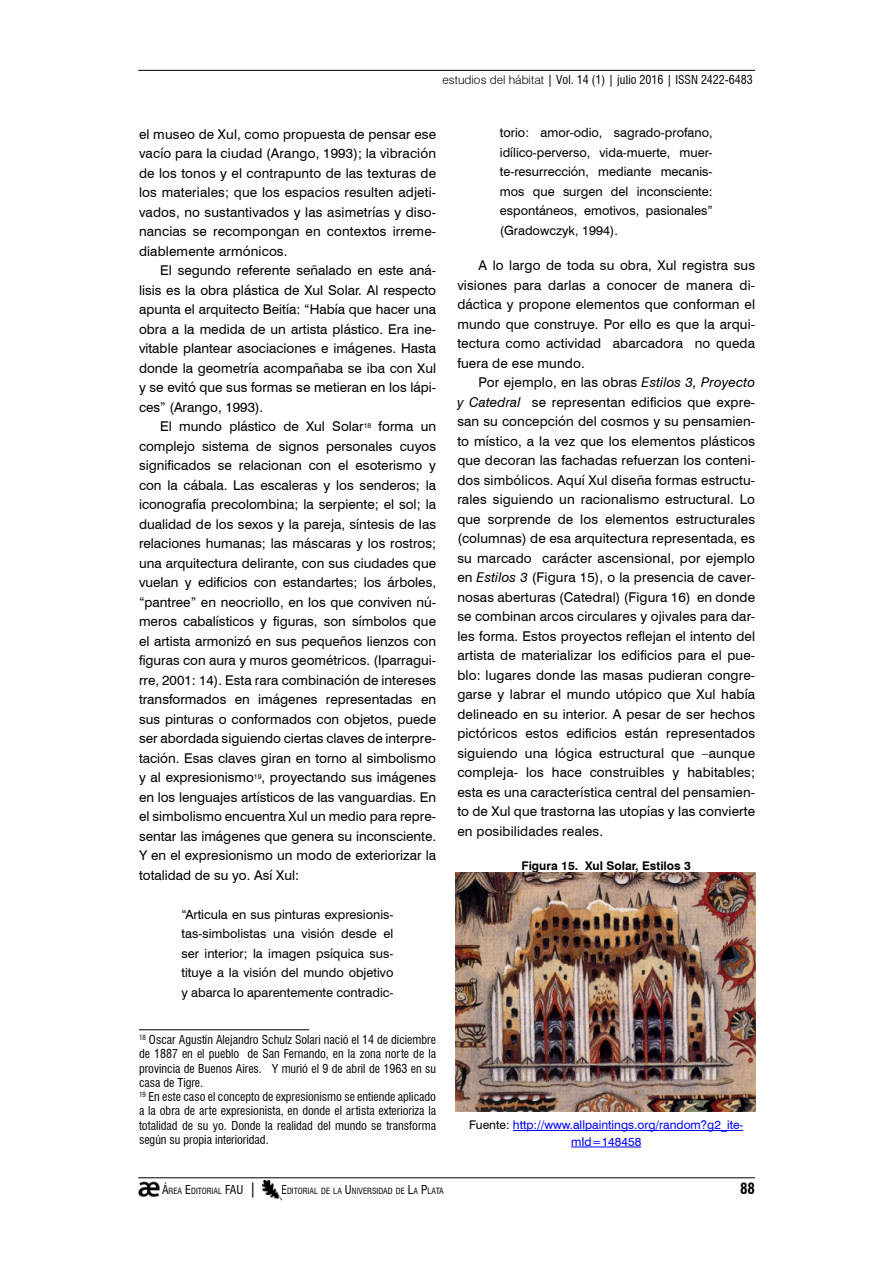
<style>
.page{position:relative;width:893px;height:1263px;background:#fff}
.page>*{position:absolute;margin:0;border:0;box-sizing:border-box;transform-origin:0 0}
.t1{font:700 condensed 15px "Swiss 721 BT";color:#000}
.t2{font:13.5px/19.5px "Swiss 721 BT";letter-spacing:.01em;color:#000;text-align:justify}
.t3{font:12.75px/19.5px "Swiss 721 BT";color:#000;text-align:justify}
.t4{font:condensed 12px/14.2px "Swiss 721 BT";color:#000}
.t5{font:12px/16.5px "Swiss 721 BT";color:#00f;text-align:center}
.t6{font:700 12px "Swiss 721 BT";color:#000}
.t7{font:condensed 8.4px "Swiss 721 BT";color:#000}
.s1{font-weight:300;font-stretch:normal}
.s2{font-family:"Minion Pro";font-stretch:normal}
.s3{font-style:italic}
.s4{color:#000}
.s5{font-size:12px}
.s6{font-size:15px}
</style>
<div class="page">
<hr style="left:138px;top:70px;width:617px;height:1px;background:#000">
<hr style="left:138px;top:1177px;width:617px;height:1px;background:#000">
<img style="left:138px;top:1181px;width:21px;height:16px">
<img style="left:262px;top:1180px;width:19px;height:20px">
<hr style="left:139px;top:1029px;width:170px;height:1px;background:#000">
<hr style="left:513px;top:1130px;width:230px;height:1px;background:#00f">
<hr style="left:571px;top:1147px;width:70px;height:1px;background:#00f">
<img style="left:455px;top:873px;width:300px;height:238px">
<p class="t4" style="left:442px;top:74px;width:312px"><span class="s1">estudios del hábitat</span> | Vol. 14 (1) | ju<span class="s2">l</span>io 2016 | ISSN 2422-6483</p>
<p class="t2" style="left:139px;top:126px;width:298px">el museo de Xul, como propuesta de pensar ese vacío para la ciudad (Arango, 1993); la vibración de los tonos y el contrapunto de las texturas de los materiales; que los espacios resulten adjeti&shy;vados, no sustantivados y las asimetrías y diso&shy;nancias se recompongan en contextos irreme&shy;diablemente armónicos.</p>
<p class="t2" style="left:139px;top:262px;width:298px;text-indent:21px">El segundo referente señalado en este aná&shy;lisis es la obra plástica de Xul Solar. Al respecto apunta el arquitecto Beitía: “Había que hacer una obra a la medida de un artista plástico. Era ine&shy;vitable plantear asociaciones e imágenes. Hasta donde la geometría acompañaba se iba con Xul y se evitó que sus formas se metieran en los lápi&shy;ces” (Arango, 1993).</p>
<p class="t2" style="left:139px;top:418px;width:298px;text-indent:21px">El mundo plástico de Xul Solar<sup>18</sup> forma un complejo sistema de signos personales cuyos significados se relacionan con el esoterismo y con la cábala. Las escaleras y los senderos; la iconografía precolombina; la serpiente; el sol; la dualidad de los sexos y la pareja, síntesis de las relaciones humanas; las máscaras y los rostros; una arquitectura delirante, con sus ciudades que vuelan y edificios con estandartes; los árboles, “pantree” en neocriollo, en los que conviven nú&shy;meros cabalísticos y figuras, son símbolos que el artista armonizó en sus pequeños lienzos con figuras con aura y muros geométricos. (Iparragui&shy;rre, 2001: 14). Esta rara combinación de intereses transformados en imágenes representadas en sus pinturas o conformados con objetos, puede ser abordada siguiendo ciertas claves de interpre&shy;tación. Esas claves giran en torno al simbolismo y al expresionismo<sup>19</sup>, proyectando sus imágenes en los lenguajes artísticos de las vanguardias. En el simbolismo encuentra Xul un medio para repre&shy;sentar las imágenes que genera su inconsciente.<br>Y en el expresionismo un modo de exteriorizar la totalidad de su yo. Así Xul:</p>
<p class="t3" style="left:181px;top:906px;width:213px">“Articula en sus pinturas expresionis&shy;tas-simbolistas una visión desde el ser interior; la imagen psíquica sus&shy;tituye a la visión del mundo objetivo y abarca lo aparentemente contradic-</p>
<p class="t4" style="left:139px;top:1034px;width:298px"><sup>18</sup> Oscar Agustín Alejandro Schulz Solari nació el 14 de diciembre de 1887 en el pueblo de San Fernando, en la zona norte de la provincia de Buenos Aires. Y murió el 9 de abril de 1963 en su casa de Tigre.<br><sup>19</sup> En este caso el concepto de expresionismo se entiende aplicado a la obra de arte expresionista, en donde el artista exterioriza la totalidad de su yo. Donde la realidad del mundo se transforma según su propia interioridad.</p>
<p class="t3" style="left:500px;top:124px;width:214px">torio: amor-odio, sagrado-profano, idílico-perverso, vida-muerte, muer&shy;te-resurrección, mediante mecanis&shy;mos que surgen del inconsciente: espontáneos, emotivos, pasionales” (Gradowczyk, 1994).</p>
<p class="t2" style="left:457px;top:257px;width:299px;text-indent:21px">A lo largo de toda su obra, Xul registra sus visiones para darlas a conocer de manera di&shy;dáctica y propone elementos que conforman el mundo que construye. Por ello es que la arqui&shy;tectura como actividad abarcadora no queda fuera de ese mundo.</p>
<p class="t2" style="left:457px;top:374px;width:299px;text-indent:21px">Por ejemplo, en las obras <span class="s3">Estilos 3, Proyecto y Catedral</span> se representan edificios que expre&shy;san su concepción del cosmos y su pensamien&shy;to místico, a la vez que los elementos plásticos que decoran las fachadas refuerzan los conteni&shy;dos simbólicos. Aquí Xul diseña formas estructu&shy;rales siguiendo un racionalismo estructural. Lo que sorprende de los elementos estructurales (columnas) de esa arquitectura representada, es su marcado carácter ascensional, por ejemplo en <span class="s3">Estilos 3</span> (Figura 15), o la presencia de caver&shy;nosas aberturas (Catedral) (Figura 16) en donde se combinan arcos circulares y ojivales para dar&shy;les forma. Estos proyectos reflejan el intento del artista de materializar los edificios para el pue&shy;blo: lugares donde las masas pudieran congre&shy;garse y labrar el mundo utópico que Xul había delineado en su interior. A pesar de ser hechos pictóricos estos edificios están representados siguiendo una lógica estructural que –aunque compleja- los hace construibles y habitables; esta es una característica central del pensamien&shy;to de Xul que trastorna las utopías y las convierte en posibilidades reales.</p>
<p class="t6" style="left:521px;top:862px;width:171px">Figura 15. Xul Solar, Estilos 3</p>
<p class="t5" style="left:469px;top:1118px;width:276px"><span class="s4">Fuente:</span> http://www.allpaintings.org/random?g2_ite&shy;mId=148458</p>
<p class="t7" style="left:162px;top:1188px;width:96px"><span class="s5">Á</span>REA <span class="s5">E</span>DITORIAL <span class="s5">FAU</span> <span class="s6">|</span></p>
<p class="t7" style="left:281px;top:1188px;width:164px"><span class="s5">E</span>DITORIAL DE LA <span class="s5">U</span>NIVERSIDAD DE <span class="s5">L</span>A <span class="s5">P</span>LATA</p>
<p class="t1" style="left:740px;top:1183px;width:16px">88</p>
</div>
